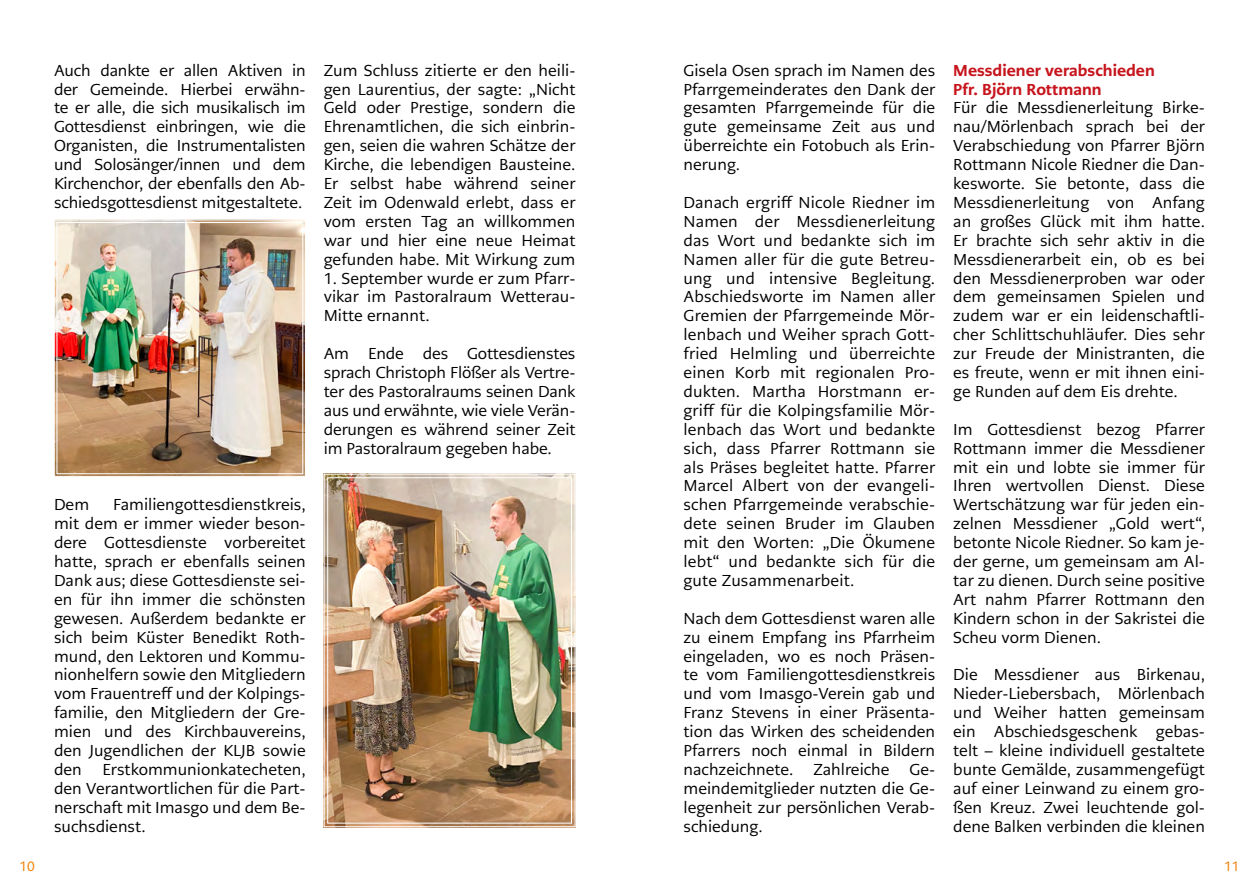
<style>
.page{position:relative;width:1259px;height:893px;background:#fff}
.page>*{position:absolute;margin:0;border:0;box-sizing:border-box;transform-origin:0 0}
.Fließtext_MöBi{font:15.75px/18.9px "PMN Caecilia Sans Text";color:#000;text-align:justify}
.Header_2_MöBi{font:800 15.75px/18.9px "PMN Caecilia Sans Text";color:#c7141c}
.t1{font:13.5px "PMN Caecilia Sans Text";color:#ef8000}
</style>
<div class="page">
<img style="left:54px;top:219px;width:252px;height:258px">
<div style="left:57px;top:222px;width:246px;height:252px;border:1px solid #fff"></div>
<img style="left:323px;top:473px;width:253px;height:354px">
<div style="left:327px;top:477px;width:245px;height:346px;border:1px solid #fff"></div>
<p class="Fließtext_MöBi" style="left:54px;top:61px;width:253px">Auch dankte er allen Aktiven in der Gemeinde. Hierbei erwähn&shy;te er alle, die sich musikalisch im Gottesdienst einbringen, wie die Organisten, die Instrumentalisten und Solosänger/innen und dem Kirchenchor, der ebenfalls den Ab&shy;schiedsgottesdienst mitgestaltete.</p>
<p class="Fließtext_MöBi" style="left:54px;top:495px;width:253px;text-indent:59px">Familiengottesdienstkreis, mit dem er immer wieder beson&shy;dere Gottesdienste vorbereitet hatte, sprach er ebenfalls seinen Dank aus; diese Gottesdienste sei&shy;en für ihn immer die schönsten gewesen. Außerdem bedankte er sich beim Küster Benedikt Roth&shy;mund, den Lektoren und Kommu&shy;nionhelfern sowie den Mitgliedern vom Frauentreff und der Kolpings&shy;familie, den Mitgliedern der Gre&shy;mien und des Kirchbauvereins, den Jugendlichen der KLJB sowie den</p>
<p class="Fließtext_MöBi" style="left:54px;top:495px;width:37px">Dem</p>
<p class="Fließtext_MöBi" style="left:54px;top:760px;width:253px;text-indent:49px">Erstkommunionkatecheten, den Verantwortlichen für die Part&shy;nerschaft mit Imasgo und dem Be&shy;suchsdienst.</p>
<p class="Fließtext_MöBi" style="left:324px;top:61px;width:253px">Zum Schluss zitierte er den heili&shy;gen Laurentius, der sagte: „Nicht Geld oder Prestige, sondern die Ehrenamtlichen, die sich einbrin&shy;gen, seien die wahren Schätze der Kirche, die lebendigen Bausteine.<br>Er selbst habe während seiner Zeit im Odenwald erlebt, dass er vom ersten Tag an willkommen war und hier eine neue Heimat gefunden habe. Mit Wirkung zum</p>
<p class="Fließtext_MöBi" style="left:324px;top:268px;width:253px">1. September wurde er zum Pfarr&shy;vikar im Pastoralraum Wetterau-Mitte ernannt.</p>
<p class="Fließtext_MöBi" style="left:324px;top:344px;width:253px">Am Ende des Gottesdienstes sprach Christoph Flößer als Vertre&shy;ter des Pastoralraums seinen Dank aus und erwähnte, wie viele Verän&shy;derungen es während seiner Zeit im Pastoralraum gegeben habe.</p>
<p class="Fließtext_MöBi" style="left:683px;top:61px;width:253px">Gisela Osen sprach im Namen des Pfarrgemeinderates den Dank der gesamten Pfarrgemeinde für die gute gemeinsame Zeit aus und überreichte ein Fotobuch als Erin&shy;nerung.</p>
<p class="Fließtext_MöBi" style="left:683px;top:193px;width:253px">Danach ergriff Nicole Riedner im Namen der Messdienerleitung das Wort und bedankte sich im Namen aller für die gute Betreu&shy;ung und intensive Begleitung.<br>Abschiedsworte im Namen aller Gremien der Pfarrgemeinde Mör&shy;lenbach und Weiher sprach Gott&shy;fried Helmling und überreichte einen Korb mit regionalen Pro&shy;dukten. Martha Horstmann er&shy;griff für die Kolpingsfamilie Mör&shy;lenbach das Wort und bedankte sich, dass Pfarrer Rottmann sie als Präses begleitet hatte. Pfarrer Marcel Albert von der evangeli&shy;schen Pfarrgemeinde verabschie&shy;dete seinen Bruder im Glauben mit den Worten: „Die Ökumene lebt“ und bedankte sich für die gute Zusammenarbeit.</p>
<p class="Fließtext_MöBi" style="left:683px;top:609px;width:253px">Nach dem Gottesdienst waren alle zu einem Empfang ins Pfarrheim eingeladen, wo es noch Präsen&shy;te vom Familiengottesdienstkreis und vom Imasgo-Verein gab und Franz Stevens in einer Präsenta&shy;tion das Wirken des scheidenden Pfarrers noch einmal in Bildern nachzeichnete.</p>
<p class="Fließtext_MöBi" style="left:813px;top:760px;width:78px">Zahlreiche</p>
<p class="Fließtext_MöBi" style="left:683px;top:760px;width:253px;text-indent:226px">Ge&shy;meindemitglieder nutzten die Ge&shy;legenheit zur persönlichen Verab&shy;schiedung.</p>
<p class="Header_2_MöBi" style="left:953px;top:60px;width:203px">Messdiener verabschieden<br>Pfr. Björn Rottmann</p>
<p class="Fließtext_MöBi" style="left:953px;top:98px;width:253px">Für die Messdienerleitung Birke&shy;nau/Mörlenbach sprach bei der Verabschiedung von Pfarrer Björn Rottmann Nicole Riedner die Dan&shy;kesworte. Sie betonte, dass die Messdienerleitung von Anfang an großes Glück mit ihm hatte.<br>Er brachte sich sehr aktiv in die Messdienerarbeit ein, ob es bei den Messdienerproben war oder dem gemeinsamen Spielen und zudem war er ein leidenschaftli&shy;cher Schlittschuhläufer. Dies sehr zur Freude der Ministranten, die es freute, wenn er mit ihnen eini&shy;ge Runden auf dem Eis drehte.</p>
<p class="Fließtext_MöBi" style="left:953px;top:420px;width:253px">Im Gottesdienst bezog Pfarrer Rottmann immer die Messdiener mit ein und lobte sie immer für Ihren wertvollen Dienst. Diese Wertschätzung war für jeden ein&shy;zelnen Messdiener „Gold wert“, betonte Nicole Riedner. So kam je&shy;der gerne, um gemeinsam am Al&shy;tar zu dienen. Durch seine positive Art nahm Pfarrer Rottmann den Kindern schon in der Sakristei die Scheu vorm Dienen.</p>
<p class="Fließtext_MöBi" style="left:953px;top:665px;width:253px">Die Messdiener aus Birkenau, Nieder- Liebersbach, Mörlenbach und Weiher hatten gemeinsam ein Abschiedsgeschenk gebas&shy;telt – kleine individuell gestaltete bunte Gemälde, zusammengefügt auf einer Leinwand zu einem gro&shy;ßen Kreuz. Zwei leuchtende gol&shy;dene Balken verbinden die kleinen</p>
<p class="t1" style="left:19px;top:857px;width:17px">10</p>
<p class="t1" style="left:1224px;top:857px;width:17px">11</p>
</div>
